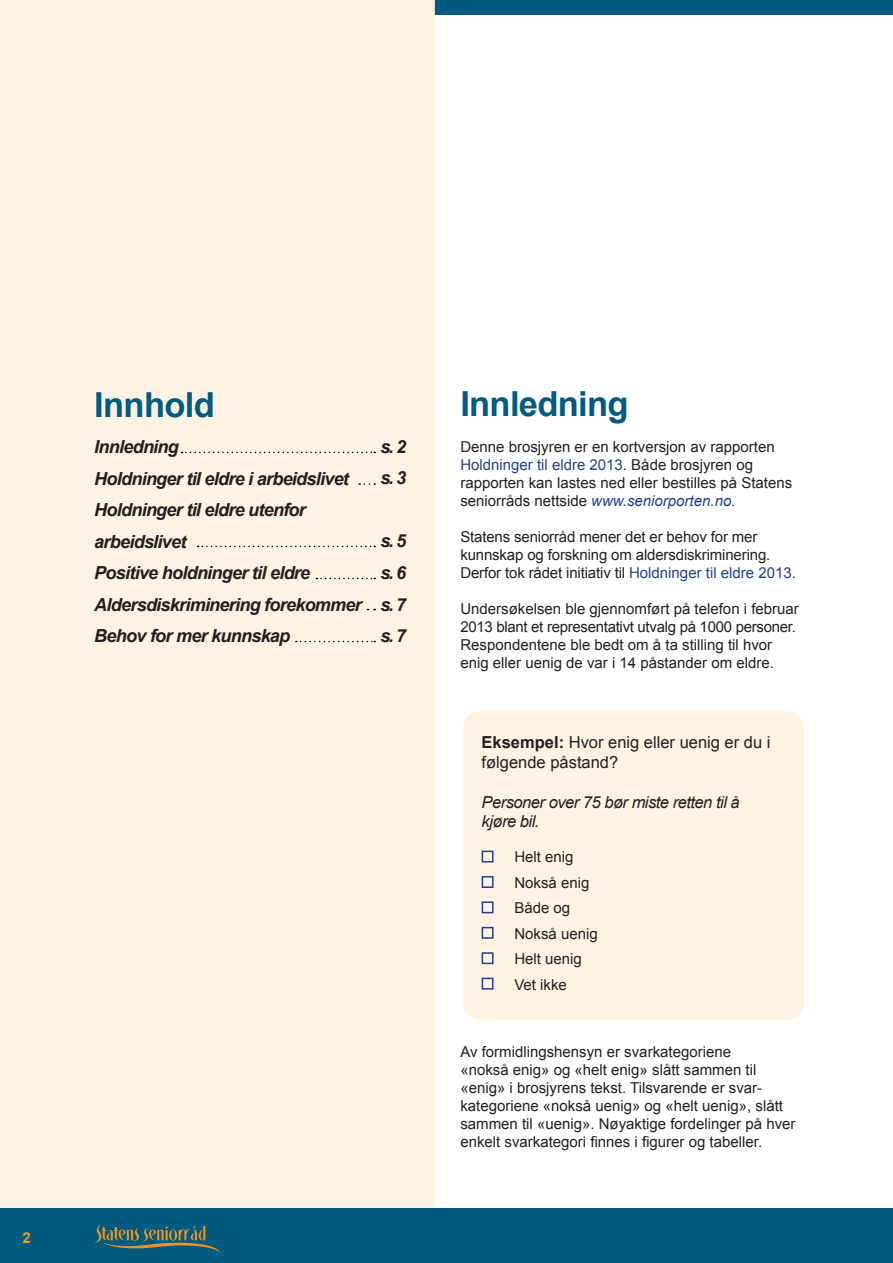
<style>
.page{position:relative;width:893px;height:1263px;background:#fff}
.page>*{position:absolute;margin:0;border:0;box-sizing:border-box;transform-origin:0 0}
.t1{font:700 34.5px "Arial";letter-spacing:-.02em;color:#005b7f}
.t2{font:italic 700 18px "Arial";letter-spacing:-.04em;color:#231f20}
.t3{font:16.5px/19.8px "Arial";color:#231f20}
.t4{font:italic 16.5px/19.8px "Arial";letter-spacing:-.03em;color:#231f20}
.t5{font:15px/18px "Arial";color:#231f20}
.t6{font:700 15px "Arial";color:#f7931d}
.s1{color:#253f8e}
.s2{font-style:italic;color:#253f8e}
.s3{font-weight:700}
</style>
<div class="page">
<div style="left:463px;top:711px;width:341px;height:309px;background:#fef2e3;border-radius:18px"></div>
<div style="left:0;top:0;width:893px;height:14px;background:#005b7f"></div>
<div style="left:0;top:0;width:435px;height:1209px;background:#fef2e3"></div>
<div style="left:482px;top:851px;width:11px;height:11px;border:2px solid #253f8e"></div>
<div style="left:482px;top:876px;width:11px;height:12px;border:2px solid #253f8e"></div>
<div style="left:482px;top:901px;width:11px;height:12px;border:2px solid #253f8e"></div>
<div style="left:482px;top:927px;width:11px;height:12px;border:2px solid #253f8e"></div>
<div style="left:482px;top:952px;width:11px;height:12px;border:2px solid #253f8e"></div>
<div style="left:482px;top:978px;width:11px;height:11px;border:2px solid #253f8e"></div>
<svg style="left:296px;top:641px;width:79px;height:1px"></svg>
<svg style="left:181px;top:452px;width:194px;height:1px"></svg>
<svg style="left:359px;top:483px;width:16px;height:2px"></svg>
<svg style="left:198px;top:546px;width:177px;height:1px"></svg>
<svg style="left:317px;top:578px;width:58px;height:1px"></svg>
<div style="left:0;top:1209px;width:893px;height:54px;background:#005b7f"></div>
<svg style="left:94px;top:1225px;width:126px;height:26px"></svg>
<p class="t6" style="left:22px;top:1227px;width:10px">2</p>
<p class="t1" style="left:94px;top:382px;width:122px">Innhold</p>
<p class="t2" style="left:94px;top:435px;width:86px">Innledning</p>
<p class="t2" style="left:94px;top:466px;width:256px">Holdninger til eldre i arbeidslivet</p>
<p class="t2" style="left:94px;top:498px;width:213px">Holdninger til eldre utenfor</p>
<p class="t2" style="left:94px;top:529px;width:94px">arbeidslivet</p>
<p class="t2" style="left:94px;top:561px;width:217px">Positive holdninger til eldre</p>
<p class="t2" style="left:94px;top:592px;width:269px">Aldersdiskriminering forekommer</p>
<p class="t2" style="left:94px;top:624px;width:197px">Behov for mer kunnskap</p>
<p class="t2" style="left:380px;top:435px;width:27px">s. 2</p>
<p class="t2" style="left:380px;top:466px;width:27px">s. 3</p>
<p class="t2" style="left:380px;top:529px;width:27px">s. 5</p>
<p class="t2" style="left:380px;top:561px;width:27px">s. 6</p>
<p class="t2" style="left:380px;top:592px;width:27px">s. 7</p>
<p class="t2" style="left:380px;top:624px;width:27px">s. 7</p>
<p class="t1" style="left:460px;top:380px;width:170px">Innledning</p>
<p class="t5" style="left:460px;top:437px;width:316px">Denne brosjyren er en kortversjon av rapporten<br><span class="s1">Holdninger til eldre 2013</span>. Både brosjyren og</p>
<p class="t5" style="left:460px;top:473px;width:333px">rapporten kan lastes ned eller bestilles på Statens seniorråds nettside <span class="s2">www.seniorporten.no.</span></p>
<p class="t5" style="left:460px;top:527px;width:337px">Statens seniorråd mener det er behov for mer kunnskap og forskning om aldersdiskriminering.<br>Derfor tok rådet initiativ til <span class="s1">Holdninger til eldre 2013.</span></p>
<p class="t5" style="left:460px;top:599px;width:340px">Undersøkelsen ble gjennomført på telefon i februar 2013 blant et representativt utvalg på 1000 personer.<br>Respondentene ble bedt om å ta stilling til hvor enig eller uenig de var i 14 påstander om eldre.</p>
<p class="t3" style="left:482px;top:733px;width:290px"><span class="s3">Eksempel:</span> Hvor enig eller uenig er du i følgende påstand?</p>
<p class="t4" style="left:482px;top:792px;width:260px">Personer over 75 bør miste retten til å kjøre bil.</p>
<p class="t5" style="left:514px;top:848px;width:61px">Helt enig</p>
<p class="t5" style="left:514px;top:874px;width:77px">Nokså enig</p>
<p class="t5" style="left:514px;top:899px;width:57px">Både og</p>
<p class="t5" style="left:514px;top:925px;width:85px">Nokså uenig</p>
<p class="t5" style="left:514px;top:950px;width:69px">Helt uenig</p>
<p class="t5" style="left:514px;top:976px;width:54px">Vet ikke</p>
<p class="t5" style="left:460px;top:1043px;width:272px">Av formidlingshensyn er svarkategoriene</p>
<p class="t5" style="left:460px;top:1061px;width:337px">«nokså enig» og «helt enig» slått sammen til «enig» i brosjyrens tekst. Tilsvarende er svar&shy;kategoriene «nokså uenig» og «helt uenig», slått sammen til «uenig». Nøyaktige fordelinger på hver enkelt svarkategori finnes i figurer og tabeller.</p>
</div>
